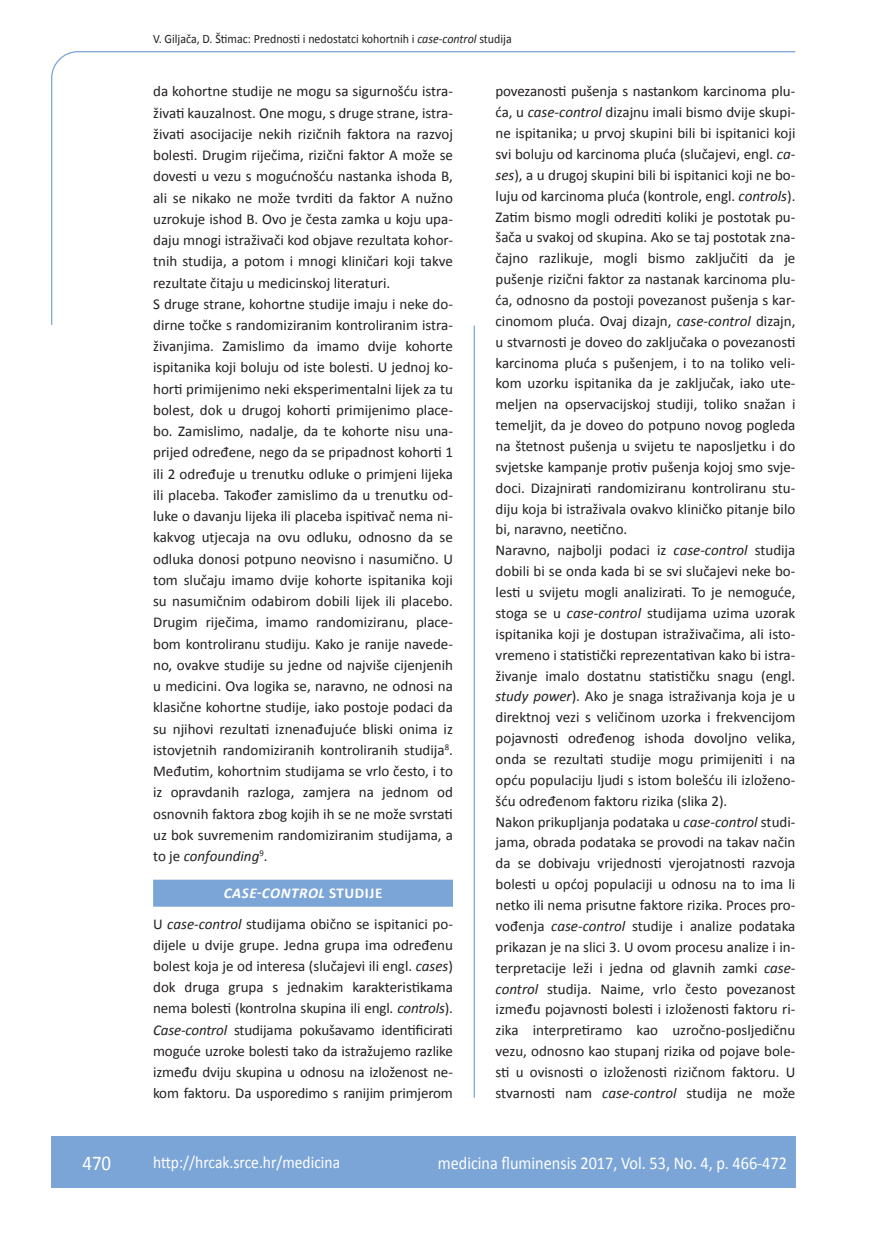
<style>
.page{position:relative;width:872px;height:1234px;background:#fff}
.page>*{position:absolute;margin:0;border:0;box-sizing:border-box;transform-origin:0 0}
.t1{font:21px "Calibri";color:#fff;scale:.9 1}
.t2{font:18px "Calibri";color:#fff;scale:.9 1}
.t3{font:17.25px "Calibri";color:#fff;scale:.9 1}
.t4{font:15px/20.9px "Calibri";color:#231f20}
.t5{font:12.75px "Calibri";color:#231f20;scale:.94 1}
.s1{font-style:italic}
.s2{font-weight:700;font-style:italic;color:#fff}
.s3{font-weight:700;color:#fff}
</style>
<div class="page">
<svg style="left:51px;top:51px;width:745px;height:274px"></svg>
<hr style="left:473px;top:325px;width:2px;height:772px;background:#7ca5d7">
<div style="left:51px;top:1135px;width:744px;height:51px;background:#7ca5d7"></div>
<div style="left:153px;top:879px;width:300px;height:27px;background:#7ca5d7"></div>
<p class="t5" style="left:153px;top:30px;width:383px">V. Giljača, D. Štimac: Prednosti i nedostatci kohortnih i <span class="s1">case-control</span> studija</p>
<p class="t4" style="left:153px;top:80px;width:301px;line-height:21.3px">da kohortne studije ne mogu sa sigurnošću istra&shy;živati kauzalnost. One mogu, s druge strane, istra&shy;živati asocijacije nekih rizičnih faktora na razvoj bolesti. Drugim riječima, rizični faktor A može se dovesti u vezu s mogućnošću nastanka ishoda B, ali se nikako ne može tvrditi da faktor A nužno uzrokuje ishod B. Ovo je česta zamka u koju upa&shy;daju mnogi istraživači kod objave rezultata kohor&shy;tnih studija, a potom i mnogi kliničari koji takve rezultate čitaju u medicinskoj literaturi.<br>S druge strane, kohortne studije imaju i neke do&shy;dirne točke s randomiziranim kontroliranim istra&shy;živanjima. Zamislimo da imamo dvije kohorte ispitanika koji boluju od iste bolesti. U jednoj ko&shy;horti primijenimo neki eksperimentalni lijek za tu bolest, dok u drugoj kohorti primijenimo place&shy;bo. Zamislimo, nadalje, da te kohorte nisu una&shy;prijed određene, nego da se pripadnost kohorti 1 ili 2 određuje u trenutku odluke o primjeni lijeka ili placeba. Također zamislimo da u trenutku od&shy;luke o davanju lijeka ili placeba ispitivač nema ni&shy;kakvog utjecaja na ovu odluku, odnosno da se odluka donosi potpuno neovisno i nasumično. U tom slučaju imamo dvije kohorte ispitanika koji su nasumičnim odabirom dobili lijek ili placebo.<br>Drugim riječima, imamo randomiziranu, place&shy;bom kontroliranu studiju. Kako je ranije navede&shy;no, ovakve studije su jedne od najviše cijenjenih u medicini. Ova logika se, naravno, ne odnosi na klasične kohortne studije, iako postoje podaci da su njihovi rezultati iznenađujuće bliski onima iz istovjetnih randomiziranih kontroliranih studija<sup>8</sup>.<br>Međutim, kohortnim studijama se vrlo često, i to iz opravdanih razloga, zamjera na jednom od osnovnih faktora zbog kojih ih se ne može svrstati uz bok suvremenim randomiziranim studijama, a to je <span class="s1">confounding</span><sup>9</sup>.</p>
<p class="t4" style="left:153px;top:877px;width:301px;line-height:30.6px;text-align:center"><span class="s2">CASE-CONTROL</span> <span class="s3">STUDIJE<br></span>U <span class="s1">case-control</span> studijama obično se ispitanici po-</p>
<p class="t4" style="left:153px;top:933px;width:301px;text-align:justify">dijele u dvije grupe. Jedna grupa ima određenu bolest koja je od interesa (slučajevi ili engl. <span class="s1">cases</span>) dok druga grupa s jednakim karakteristikama nema bolesti (kontrolna skupina ili engl. <span class="s1">controls</span>).<br><span class="s1">Case-control</span> studijama pokušavamo identificirati moguće uzroke bolesti tako da istražujemo razlike između dviju skupina u odnosu na izloženost ne&shy;kom faktoru. Da usporedimo s ranijim primjerom</p>
<p class="t4" style="left:495px;top:80px;width:301px">povezanosti pušenja s nastankom karcinoma plu&shy;ća, u <span class="s1">case-control</span> dizajnu imali bismo dvije skupi&shy;ne ispitanika; u prvoj skupini bili bi ispitanici koji svi boluju od karcinoma pluća (slučajevi, engl. <span class="s1">ca&shy;ses</span>), a u drugoj skupini bili bi ispitanici koji ne bo&shy;luju od karcinoma pluća (kontrole, engl. <span class="s1">controls</span>).<br>Zatim bismo mogli odrediti koliki je postotak pu&shy;šača u svakoj od skupina. Ako se taj postotak zna&shy;čajno razlikuje, mogli bismo zaključiti da je pušenje rizični faktor za nastanak karcinoma plu&shy;ća, odnosno da postoji povezanost pušenja s kar&shy;cinomom pluća. Ovaj dizajn, <span class="s1">case-control</span> dizajn, u stvarnosti je doveo do zaključaka o povezanosti karcinoma pluća s pušenjem, i to na toliko veli&shy;kom uzorku ispitanika da je zaključak, iako ute&shy;meljen na opservacijskoj studiji, toliko snažan i temeljit, da je doveo do potpuno novog pogleda na štetnost pušenja u svijetu te naposljetku i do svjetske kampanje protiv pušenja kojoj smo svje&shy;doci. Dizajnirati randomiziranu kontroliranu stu&shy;diju koja bi istraživala ovakvo kliničko pitanje bilo bi, naravno, neetično.<br>Naravno, najbolji podaci iz <span class="s1">case-control</span> studija dobili bi se onda kada bi se svi slučajevi neke bo&shy;lesti u svijetu mogli analizirati. To je nemoguće, stoga se u <span class="s1">case-control</span> studijama uzima uzorak ispitanika koji je dostupan istraživačima, ali isto&shy;vremeno i statistički reprezentativan kako bi istra&shy;živanje imalo dostatnu statističku snagu (engl. <span class="s1">study power</span>). Ako je snaga istraživanja koja je u direktnoj vezi s veličinom uzorka i frekvencijom pojavnosti određenog ishoda dovoljno velika, onda se rezultati studije mogu primijeniti i na opću populaciju ljudi s istom bolešću ili izloženo&shy;šću određenom faktoru rizika (slika 2).<br>Nakon prikupljanja podataka u <span class="s1">case-control</span> studi&shy;jama, obrada podataka se provodi na takav način da se dobivaju vrijednosti vjerojatnosti razvoja bolesti u općoj populaciji u odnosu na to ima li netko ili nema prisutne faktore rizika. Proces pro&shy;vođenja <span class="s1">case-control</span> studije i analize podataka prikazan je na slici 3. U ovom procesu analize i in&shy;terpretacije leži i jedna od glavnih zamki <span class="s1">case&shy;control</span> studija. Naime, vrlo često povezanost između pojavnosti bolesti i izloženosti faktoru ri&shy;zika interpretiramo kao uzročno-posljedičnu vezu, odnosno kao stupanj rizika od pojave bole&shy;sti u ovisnosti o izloženosti rizičnom faktoru. U stvarnosti nam <span class="s1">case-control</span> studija ne može</p>
<h1 class="t1" style="left:82px;top:1149px;width:33px">470</h1>
<p class="t3" style="left:153px;top:1150px;width:209px">http://hrcak.srce.hr/medicina</p>
<p class="t2" style="left:438px;top:1151px;width:389px">medicina fluminensis 2017, Vol. 53, No. 4, p. 466-472</p>
</div>
